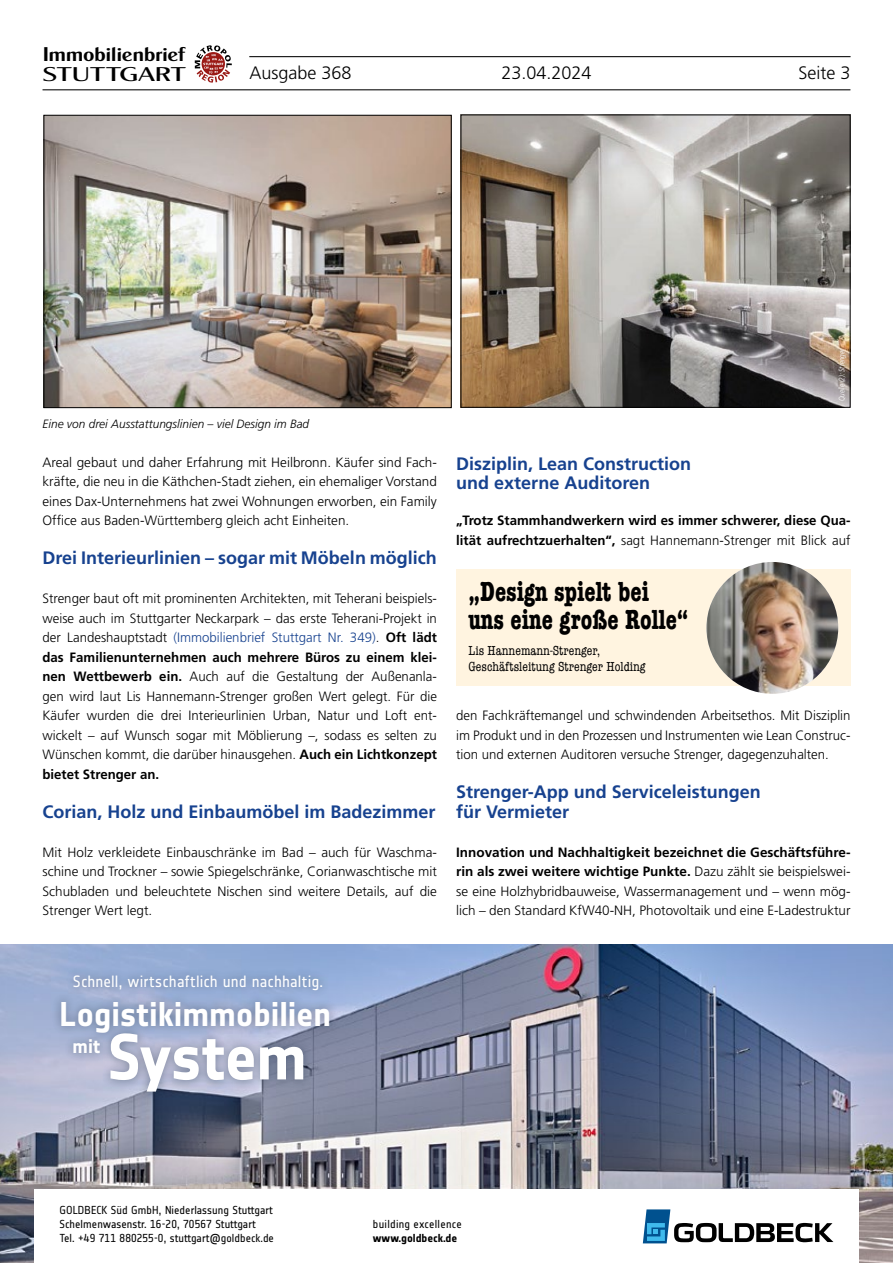
<style>
.page{position:relative;width:893px;height:1263px;background:#fff}
.page>*{position:absolute;margin:0;border:0;box-sizing:border-box;transform-origin:0 0}
.t1{font:700 63.9px "Notes";letter-spacing:-.01em;color:#fff}
.t2{font:700 33.75px "Notes";letter-spacing:-.005em;color:#fff}
.t3{font:700 condensed 28.5px/28.5px "American Typewriter";color:#000;scale:.91 1}
.t4{font:19.95px "Cg Globe Gothic Bd";letter-spacing:-.02em;color:#000;scale:1.07 1}
.t5{font:19.95px "Cg Globe Gothic Dm";letter-spacing:-.02em;color:#000;scale:1.44 1}
.t6{font:700 19.35px "Notes";color:#fff}
.t7{font:700 18px/19.5px "Frutiger";color:#17428f}
.t8{font:300 18px "Frutiger";color:#000}
.t9{font:16.05px "Notes";letter-spacing:.01em;color:#fff}
.t10{font:300 13.5px/19.5px "Frutiger";color:#000;text-align:justify}
.t11{font:700 13.5px/19.5px "Frutiger";color:#000}
.t12{font:condensed 13.5px/16.5px "American Typewriter";color:#000}
.t13{font:italic 300 12px "Frutiger";color:#000}
.t14{font:11.25px/14.2px "Goldbeck TT";letter-spacing:.005em;color:#000}
.t15{font:11.25px "Goldbeck TT";letter-spacing:.025em;color:#000}
.t16{font:700 11.25px "Goldbeck TT";letter-spacing:-.005em;color:#000}
.t17{font:italic 300 7.95px "Frutiger";color:#fff;scale:.8 1}
.s1{color:#17428f}
.s2{font-weight:700}
.s3{font-weight:300}
</style>
<div class="page">
<img style="left:462px;top:116px;width:386px;height:290px">
<div style="left:460px;top:114px;width:390px;height:294px;border:1px solid #000"></div>
<hr style="left:43px;top:89px;width:807px;height:1px;background:#000">
<svg style="left:195px;top:45px;width:37px;height:38px"></svg>
<hr style="left:249px;top:56px;width:601px;height:1px;background:#000">
<img style="left:45px;top:117px;width:405px;height:289px">
<div style="left:43px;top:115px;width:409px;height:293px;border:1px solid #000"></div>
<img style="left:0;top:944px;width:893px;height:319px">
<div style="left:34px;top:1189px;width:825px;height:74px;background:#fff"></div>
<svg style="left:643px;top:1209px;width:190px;height:34px"></svg>
<div style="left:51px;top:965px;width:289px;height:137px;background:#7cb0ea;opacity:.2"></div>
<div style="left:456px;top:569px;width:394px;height:116px;background:#fff4e0"></div>
<img style="left:706px;top:562px;width:132px;height:132px;border-radius:66px">
<h3 class="t4" style="left:43px;top:42px;width:135px">Immobilienbrief</h3>
<h3 class="t5" style="left:43px;top:62px;width:101px">STUTTGART</h3>
<h3 class="t8" style="left:249px;top:63px;width:104px">Ausgabe 368</h3>
<h3 class="t8" style="left:501px;top:63px;width:92px">23.04.2024</h3>
<h3 class="t8" style="left:799px;top:63px;width:54px">Seite 3</h3>
<p class="t13" style="left:43px;top:417px;width:268px">Eine von drei Ausstattungslinien – viel Design im Bad</p>
<p class="t10" style="left:43px;top:452px;width:396px">Areal gebaut und daher Erfahrung mit Heilbronn. Käufer sind Fach&shy;kräfte, die neu in die Käthchen-Stadt ziehen, ein ehemaliger Vorstand eines Dax-Unternehmens hat zwei Wohnungen erworben, ein Family Office aus Baden-Württemberg gleich acht Einheiten.</p>
<h3 class="t7" style="left:43px;top:548px;width:396px">Drei Interieurlinien – sogar mit Möbeln möglich</h3>
<p class="t10" style="left:43px;top:589px;width:396px">Strenger baut oft mit prominenten Architekten, mit Teherani beispiels&shy;weise auch im Stuttgarter Neckarpark – das erste Teherani-Projekt in der Landeshauptstadt <span class="s1">(Immobilienbrief Stuttgart Nr. 349)</span>. <span class="s2">Oft lädt das Familienunternehmen auch mehrere Büros zu einem klei&shy;nen Wettbewerb ein.</span> Auch auf die Gestaltung der Außenanla&shy;gen wird laut Lis Hannemann-Strenger großen Wert gelegt. Für die Käufer wurden die drei Interieurlinien Urban, Natur und Loft ent&shy;wickelt – auf Wunsch sogar mit Möblierung –, sodass es selten zu Wünschen kommt, die darüber hinausgehen. <span class="s2">Auch ein Lichtkonzept bietet Strenger an.</span></p>
<h3 class="t7" style="left:43px;top:801px;width:395px">Corian, Holz und Einbaumöbel im Badezimmer</h3>
<p class="t10" style="left:43px;top:842px;width:396px">Mit Holz verkleidete Einbauschränke im Bad – auch für Waschma&shy;schine und Trockner – sowie Spiegelschränke, Corianwaschtische mit Schubladen und beleuchtete Nischen sind weitere Details, auf die Strenger Wert legt.</p>
<p class="t17" style="left:837px;top:401px;width:67px;rotate:-90deg">Quelle (2): Strenger</p>
<h3 class="t7" style="left:456px;top:453px;width:237px">Disziplin, Lean Construction und externe Auditoren</h3>
<p class="t11" style="left:456px;top:510px;width:396px">„Trotz Stammhandwerkern wird es immer schwerer, diese Qua&shy;lität aufrechtzuerhalten“, <span class="s3">sagt Hannemann-Strenger mit Blick auf</span></p>
<h3 class="t3" style="left:469px;top:577px;width:243px">„Design spielt bei uns eine große Rolle“</h3>
<p class="t12" style="left:469px;top:642px;width:179px">Lis Hannemann-Strenger,<br>Geschäftsleitung Strenger Holding</p>
<p class="t10" style="left:456px;top:706px;width:396px">den Fachkräftemangel und schwindenden Arbeitsethos. Mit Disziplin im Produkt und in den Prozessen und Instrumenten wie Lean Construc&shy;tion und externen Auditoren versuche Strenger, dagegenzuhalten.</p>
<h3 class="t7" style="left:456px;top:782px;width:306px">Strenger-App und Serviceleistungen für Vermieter</h3>
<p class="t10" style="left:456px;top:842px;width:396px"><span class="s2">Innovation und Nachhaltigkeit bezeichnet die Geschäftsführe&shy;rin als zwei weitere wichtige Punkte.</span> Dazu zählt sie beispielswei&shy;se eine Holzhybridbauweise, Wassermanagement und – wenn mög&shy;lich – den Standard KfW40-NH, Photovoltaik und eine E-Ladestruktur</p>
<p class="t9" style="left:73px;top:972px;width:252px">Schnell, wirtschaftlich und nachhaltig.</p>
<h2 class="t2" style="left:60px;top:994px;width:273px">Logistikimmobilien</h2>
<h1 class="t1" style="left:107px;top:1020px;width:201px">System</h1>
<h3 class="t6" style="left:72px;top:1035px;width:29px">mit</h3>
<p class="t14" style="left:60px;top:1202px;width:216px">GOLDBECK Süd GmbH, Niederlassung Stuttgart<br>Schelmenwasenstr. 16-20, 70567 Stuttgart<br>Tel. +49 711 880255-0, stuttgart@goldbeck.de</p>
<p class="t15" style="left:373px;top:1217px;width:90px">building excellence</p>
<p class="t16" style="left:373px;top:1232px;width:86px">www.goldbeck.de</p>
</div>
